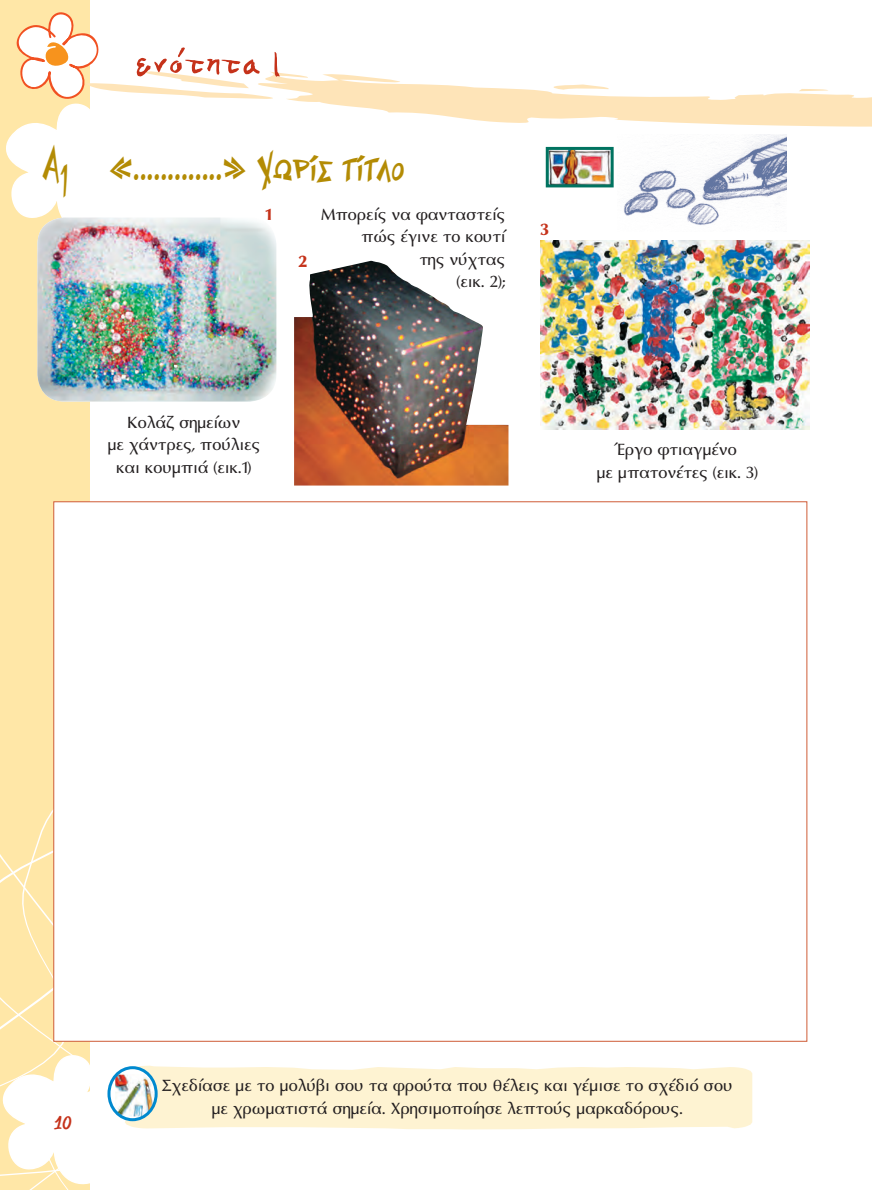
<style>
.page{position:relative;width:872px;height:1190px;background:#fff}
.page>*{position:absolute;margin:0;border:0;box-sizing:border-box;transform-origin:0 0}
.t1{font:700 52.5px "PF Flying Saucer";color:#b38b04;scale:.65 1}
.t2{font:700 42px "PF Flying Saucer";color:#b38b04;scale:.89 1}
.t3{font:700 24px "CF Marker";color:#c5321a;scale:1.2 1}
.t4{font:21px/22.5px "Mg Optima UC Pol";letter-spacing:.01em;color:#231f20;text-align:center}
.t5{font:700 21px "Mg Optima UC Pol";color:#c5321a}
</style>
<div class="page">
<div style="left:0;top:0;width:90px;height:1189px;background:#ffe7a7"></div>
<svg style="left:287px;top:73px;width:585px;height:54px;fill:#fee4b8"></svg>
<svg style="left:548px;top:84px;width:63px;height:6px"></svg>
<svg style="left:798px;top:89px;width:30px;height:2px"></svg>
<svg style="left:6px;top:12px;width:281px;height:206px"></svg>
<img style="left:37px;top:217px;width:239px;height:184px">
<img style="left:540px;top:240px;width:269px;height:189px">
<img style="left:294px;top:261px;width:214px;height:224px">
<svg style="left:123px;top:1065px;width:629px;height:64px"></svg>
<img style="left:624px;top:134px;width:162px;height:91px">
<img style="left:549px;top:151px;width:60px;height:32px">
<div style="left:545px;top:147px;width:68px;height:40px;border:3px solid #007360"></div>
<div style="left:53px;top:501px;width:754px;height:540px;background:#fff;border:1px solid #cf5c37"></div>
<svg style="left:109px;top:1067px;width:47px;height:52px"></svg>
<img style="left:115px;top:1074px;width:41px;height:42px">
<div style="left:107px;top:1066px;width:51px;height:55px;border:3px solid #0089cf;border-radius:50%"></div>
<svg style="left:0;top:750px;width:90px;height:440px"></svg>
<h1 class="t1" style="left:42px;top:141px;width:42px">Α1</h1>
<h2 class="t2" style="left:109px;top:143px;width:335px">«.............» Χωρίς τίτλο</h2>
<p class="t5" style="left:265px;top:204px;width:8px">1</p>
<p class="t5" style="left:298px;top:250px;width:11px">2</p>
<p class="t4" style="left:321px;top:202px;width:186px;text-align:right">Μπορείς να φανταστείς πώς έγινε το κουτί<br>της νύχτας<br>(εικ. 2);</p>
<p class="t5" style="left:540px;top:218px;width:10px">3</p>
<p class="t4" style="left:108px;top:410px;width:154px">Κολάζ σημείων<br>με χάντρες, πούλιες και κουμπιά (εικ.1)</p>
<p class="t4" style="left:597px;top:438px;width:162px">Έργο φτιαγμένο<br>με μπατονέτες (εικ. 3)</p>
<p class="t3" style="left:54px;top:1109px;width:16px">10</p>
<p class="t4" style="left:162px;top:1074px;width:572px">Σχεδίασε με το μολύβι σου τα φρούτα που θέλεις και γέμισε το σχέδιό σου με χρωματιστά σημεία. Χρησιμοποίησε λεπτούς μαρκαδόρους.</p>
</div>
